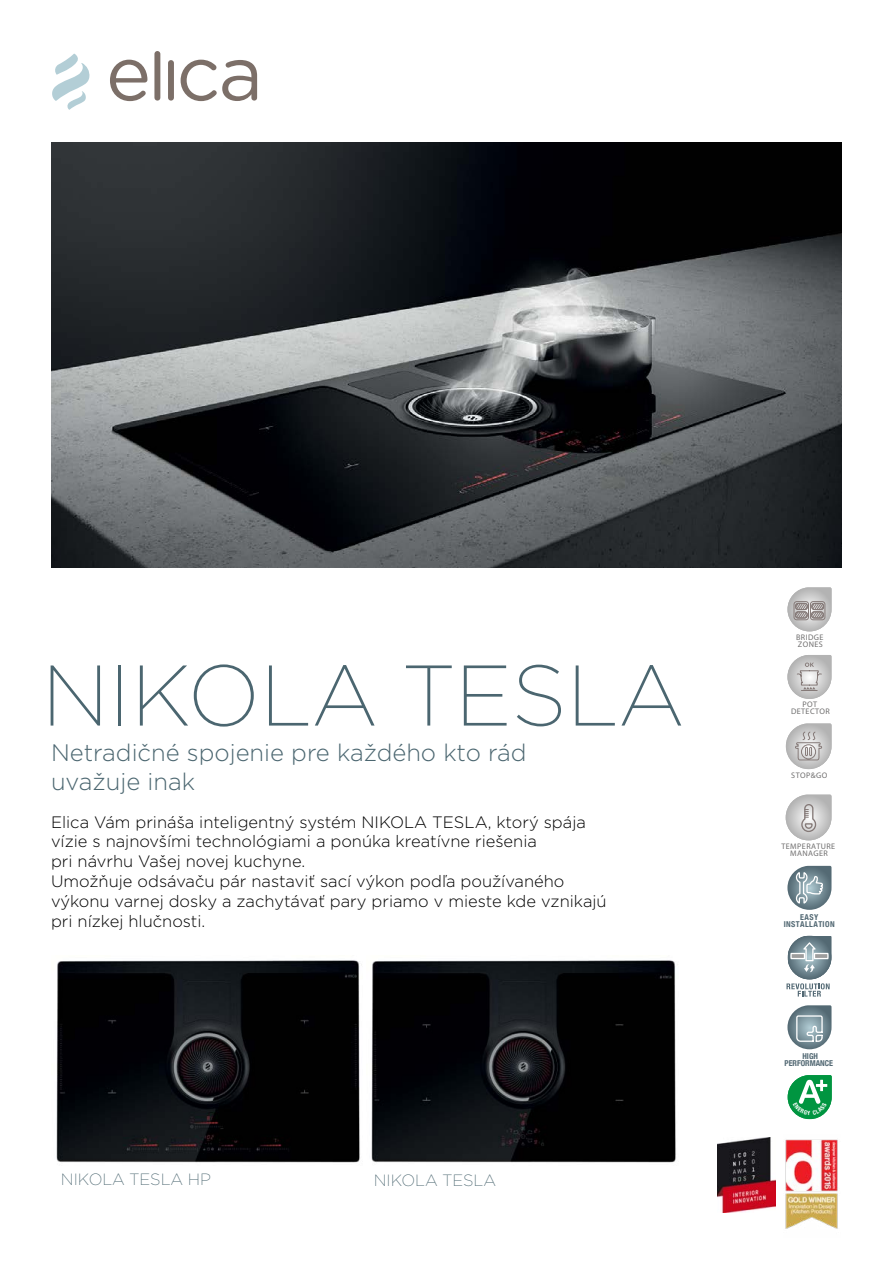
<style>
.page{position:relative;width:893px;height:1263px;background:#fff}
.page>*{position:absolute;margin:0;border:0;box-sizing:border-box;transform-origin:0 0}
.t1{font:200 85.8px "Gotham";color:#4b6670}
.t2{font:300 23.85px/28.7px "Gotham";color:#4b6670}
.t3{font:300 16.5px/19.8px "Gotham";color:#000}
.t4{font:200 16.35px "Gotham";color:#4b6670}
.t5{font:700 condensed 8.1px/7.4px "Helvetica Neue";letter-spacing:.05em;color:#706f6f;text-align:center}
.t6{font:700 condensed 8.1px/7.4px "Helvetica Neue";letter-spacing:.05em;color:#536974;text-align:center}
.t7{font:700 condensed 8.1px/7.4px "Helvetica Neue";color:#536974;text-align:center}
</style>
<div class="page">
<svg style="left:110px;top:60px;width:37px;height:41px"></svg>
<div style="left:154px;top:51px;width:6px;height:50px;background:#7c6f68;border-radius:3px"></div>
<div style="left:168px;top:60px;width:6px;height:41px;background:#7c6f68;border-radius:3px"></div>
<svg style="left:181px;top:60px;width:76px;height:41px"></svg>
<svg style="left:52px;top:54px;width:38px;height:56px"></svg>
<svg style="left:787px;top:587px;width:44px;height:44px"></svg>
<div style="left:811px;top:612px;width:12px;height:6px;border:1px solid #857a78;border-radius:3px"></div>
<div style="left:810px;top:601px;width:15px;height:19px;border:1px solid #857a78;border-radius:3px"></div>
<div style="left:794px;top:601px;width:15px;height:19px;border:1px solid #857a78;border-radius:3px"></div>
<svg style="left:786px;top:795px;width:45px;height:45px"></svg>
<svg style="left:787px;top:655px;width:44px;height:44px"></svg>
<svg style="left:786px;top:935px;width:45px;height:61px"></svg>
<svg style="left:787px;top:1005px;width:44px;height:44px"></svg>
<svg style="left:786px;top:723px;width:45px;height:46px;background:#c9c8c7"></svg>
<svg style="left:787px;top:865px;width:44px;height:45px"></svg>
<img style="left:56px;top:960px;width:306px;height:203px">
<img style="left:371px;top:960px;width:305px;height:203px">
<img style="left:51px;top:143px;width:791px;height:424px">
<img style="left:718px;top:1137px;width:57px;height:75px">
<img style="left:785px;top:1139px;width:53px;height:90px">
<svg style="left:788px;top:1075px;width:44px;height:44px"></svg>
<h1 class="t1" style="left:42px;top:642px;width:644px">NIKOLA TESLA</h1>
<h2 class="t2" style="left:51px;top:737px;width:477px">Netradičné spojenie pre každého kto rád uvažuje inak</h2>
<p class="t3" style="left:51px;top:811px;width:557px">Elica Vám prináša inteligentný systém NIKOLA TESLA, ktorý spája vízie s najnovšími technológiami a ponúka kreatívne riešenia<br>pri návrhu Vašej novej kuchyne.<br>Umožňuje odsávaču pár nastaviť sací výkon podľa používaného výkonu varnej dosky a zachytávať pary priamo v mieste kde vznikajú pri nízkej hlučnosti.</p>
<p class="t4" style="left:61px;top:1168px;width:152px">NIKOLA TESLA HP</p>
<p class="t4" style="left:374px;top:1170px;width:124px">NIKOLA TESLA</p>
<p class="t5" style="left:796px;top:633px;width:29px;text-align:left">BRIDGE<br>ZONES</p>
<p class="t5" style="left:791px;top:701px;width:40px">POT<br>DETECTOR</p>
<p class="t5" style="left:791px;top:771px;width:38px">STOP&amp;GO</p>
<p class="t5" style="left:781px;top:842px;width:55px">TEMPERATURE<br>MANAGER</p>
<p class="t6" style="left:784px;top:912px;width:52px">EASY<br>INSTALLATION</p>
<p class="t7" style="left:784px;top:1052px;width:50px">HIGH<br>PERFORMANCE</p>
</div>
